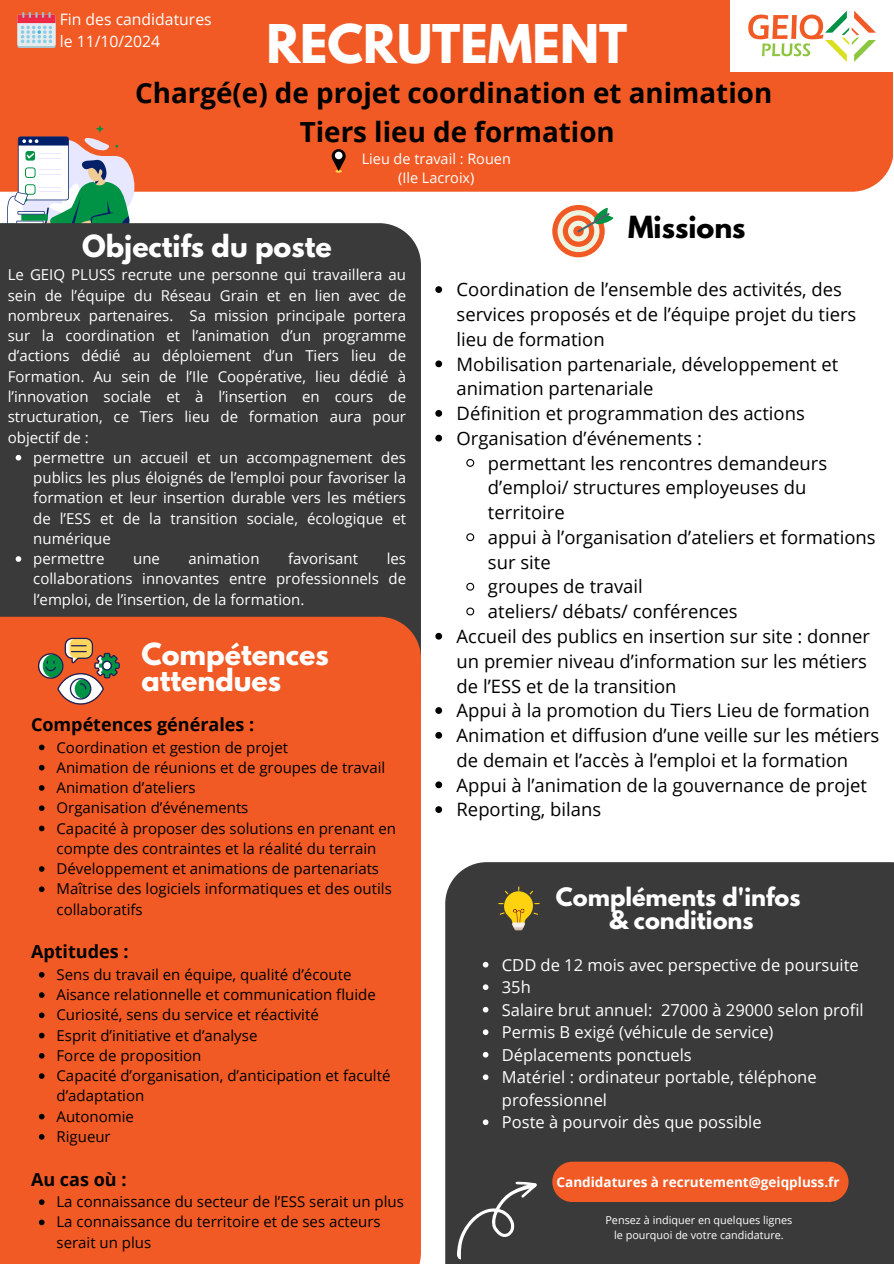
<style>
.page{position:relative;width:894px;height:1264px;background:#fff}
.page>*{position:absolute;margin:0;border:0;box-sizing:border-box;transform-origin:0 0}
.t1{font:700 47.25px "League Spartan";color:#fff}
.t2{font:700 27.75px/38.2px "Open Sans";color:#000;text-align:center}
.t3{font:700 27px/25.8px "League Spartan";color:#fff}
.t4{font:700 27px "League Spartan";color:#000}
.t5{font:700 22.5px/23.7px "League Spartan";color:#fff;text-align:center}
.t6{font:18.45px "Open Sans";color:#000}
.t7{font:700 18px "Open Sans";color:#000}
.t8{font:16.5px/22.5px "Open Sans";color:#fff}
.t9{font:15.75px/21.3px "Open Sans";color:#fff}
.t10{font:15px/20.2px "Open Sans";color:#fff;text-align:justify}
.t11{font:15px/20.2px "Open Sans";color:#000}
.t12{font:14.4px/19.8px "Open Sans";color:#fff;text-align:center}
.t13{font:700 13.5px "Open Sans";color:#fff}
.t14{font:10.8px "Open Sans";color:#fff}
</style>
<div class="page">
<div style="left:0;top:0;width:892px;height:192px;background:#f15a24"></div>
<svg style="left:7px;top:125px;width:134px;height:98px"></svg>
<div style="left:0;top:223px;width:421px;height:393px;background:#3a3a3a"></div>
<div style="left:0;top:616px;width:421px;height:647px;background:#f15a24"></div>
<svg style="left:552px;top:205px;width:62px;height:52px"></svg>
<svg style="left:38px;top:637px;width:82px;height:67px;background:#b97a53"></svg>
<svg style="left:435px;top:286px;width:7px;height:7px"></svg>
<svg style="left:435px;top:360px;width:7px;height:7px"></svg>
<svg style="left:435px;top:410px;width:7px;height:7px"></svg>
<svg style="left:435px;top:435px;width:7px;height:6px"></svg>
<svg style="left:466px;top:459px;width:9px;height:8px"></svg>
<svg style="left:466px;top:533px;width:9px;height:9px"></svg>
<svg style="left:466px;top:582px;width:9px;height:9px"></svg>
<svg style="left:466px;top:607px;width:9px;height:9px"></svg>
<svg style="left:435px;top:633px;width:7px;height:6px"></svg>
<svg style="left:435px;top:707px;width:7px;height:7px"></svg>
<svg style="left:435px;top:732px;width:7px;height:6px"></svg>
<svg style="left:435px;top:781px;width:7px;height:7px"></svg>
<svg style="left:435px;top:806px;width:7px;height:7px"></svg>
<div style="left:17px;top:16px;width:39px;height:32px;background:#aac7d4;border-radius:2px"></div>
<div style="left:17px;top:14px;width:39px;height:32px;background:#e6ecee;border-radius:2px"></div>
<svg style="left:17px;top:12px;width:39px;height:31px"></svg>
<svg style="left:331px;top:149px;width:14px;height:24px"></svg>
<div style="left:335px;top:152px;width:7px;height:7px;background:#fff;border-radius:50%"></div>
<div style="left:729px;top:0;width:164px;height:72px;background:#fff"></div>
<img style="left:748px;top:10px;width:127px;height:52px">
<svg style="left:16px;top:455px;width:5px;height:5px"></svg>
<svg style="left:16px;top:556px;width:5px;height:6px"></svg>
<svg style="left:39px;top:744px;width:5px;height:6px"></svg>
<svg style="left:39px;top:765px;width:5px;height:5px"></svg>
<svg style="left:39px;top:785px;width:5px;height:5px"></svg>
<svg style="left:39px;top:805px;width:5px;height:6px"></svg>
<svg style="left:39px;top:825px;width:5px;height:6px"></svg>
<svg style="left:39px;top:866px;width:5px;height:5px"></svg>
<svg style="left:39px;top:886px;width:5px;height:6px"></svg>
<svg style="left:39px;top:972px;width:5px;height:5px"></svg>
<svg style="left:39px;top:992px;width:5px;height:5px"></svg>
<svg style="left:39px;top:1012px;width:5px;height:6px"></svg>
<svg style="left:39px;top:1032px;width:5px;height:6px"></svg>
<svg style="left:39px;top:1053px;width:5px;height:5px"></svg>
<svg style="left:39px;top:1073px;width:5px;height:5px"></svg>
<svg style="left:39px;top:1113px;width:5px;height:6px"></svg>
<svg style="left:39px;top:1134px;width:5px;height:5px"></svg>
<svg style="left:39px;top:1199px;width:5px;height:5px"></svg>
<svg style="left:39px;top:1219px;width:5px;height:6px"></svg>
<div style="left:445px;top:862px;width:448px;height:401px;background:#3a3a3a"></div>
<div style="left:552px;top:1161px;width:296px;height:40px;background:#f15a24;border-radius:20px"></div>
<svg style="left:482px;top:961px;width:6px;height:6px"></svg>
<svg style="left:482px;top:984px;width:6px;height:6px"></svg>
<svg style="left:482px;top:1006px;width:6px;height:6px"></svg>
<svg style="left:482px;top:1029px;width:6px;height:6px"></svg>
<svg style="left:482px;top:1051px;width:6px;height:6px"></svg>
<svg style="left:482px;top:1074px;width:6px;height:6px"></svg>
<svg style="left:482px;top:1119px;width:6px;height:6px"></svg>
<svg style="left:498px;top:886px;width:41px;height:44px"></svg>
<svg style="left:445px;top:1174px;width:92px;height:86px"></svg>
<p class="t9" style="left:60px;top:9px;width:153px">Fin des candidatures le 11/10/2024</p>
<h5 class="t1" style="left:266px;top:20px;width:362px">RECRUTEMENT</h5>
<p class="t2" style="left:135px;top:73px;width:638px">Chargé(e) de projet coordination et animation<br>Tiers lieu de formation</p>
<p class="t3" style="left:82px;top:236px;width:251px">Objectifs du poste</p>
<h6 class="t12" style="left:361px;top:148px;width:150px">Lieu de travail : Rouen (Ile Lacroix)</h6>
<p class="t4" style="left:627px;top:214px;width:119px">Missions</p>
<p class="t10" style="left:8px;top:264px;width:400px">Le GEIQ PLUSS recrute une personne qui travaillera au sein de l’équipe du Réseau Grain et en lien avec de nombreux partenaires. Sa mission principale portera sur la coordination et l’animation d’un programme d’actions dédié au déploiement d’un Tiers lieu de Formation. Au sein de l’Ile Coopérative, lieu dédié à l’innovation sociale et à l’insertion en cours de structuration, ce Tiers lieu de formation aura pour objectif de :</p>
<h2 class="t10" style="left:33px;top:447px;width:374px">permettre un accueil et un accompagnement des publics les plus éloignés de l’emploi pour favoriser la formation et leur insertion durable vers les métiers de l’ESS et de la transition sociale, écologique et numérique</h2>
<p class="t10" style="left:33px;top:548px;width:73px">permettre</p>
<p class="t10" style="left:133px;top:548px;width:28px">une</p>
<p class="t10" style="left:188px;top:548px;width:72px">animation</p>
<p class="t10" style="left:288px;top:548px;width:71px">favorisant</p>
<p class="t10" style="left:33px;top:548px;width:374px;text-indent:353px">les collaborations innovantes entre professionnels de l’emploi, de l’insertion, de la formation.</p>
<p class="t3" style="left:141px;top:644px;width:189px">Compétences attendues</p>
<h2 class="t7" style="left:31px;top:712px;width:225px">Compétences générales :</h2>
<h2 class="t11" style="left:56px;top:736px;width:233px">Coordination et gestion de projet</h2>
<h6 class="t11" style="left:56px;top:756px;width:330px">Animation de réunions et de groupes de travail</h6>
<p class="t11" style="left:56px;top:777px;width:141px">Animation d’ateliers</p>
<p class="t11" style="left:56px;top:797px;width:193px">Organisation d’événements</p>
<p class="t11" style="left:56px;top:817px;width:341px">Capacité à proposer des solutions en prenant en compte des contraintes et la réalité du terrain</p>
<h4 class="t11" style="left:56px;top:858px;width:324px">Développement et animations de partenariats</h4>
<p class="t11" style="left:56px;top:878px;width:337px">Maîtrise des logiciels informatiques et des outils collaboratifs</p>
<p class="t7" style="left:31px;top:939px;width:99px">Aptitudes :</p>
<p class="t11" style="left:56px;top:963px;width:296px">Sens du travail en équipe, qualité d’écoute</p>
<p class="t11" style="left:56px;top:984px;width:321px">Aisance relationnelle et communication fluide</p>
<p class="t11" style="left:56px;top:1004px;width:264px">Curiosité, sens du service et réactivité</p>
<p class="t11" style="left:56px;top:1024px;width:202px">Esprit d’initiative et d’analyse</p>
<p class="t11" style="left:56px;top:1044px;width:146px">Force de proposition</p>
<h4 class="t11" style="left:56px;top:1065px;width:335px">Capacité d’organisation, d’anticipation et faculté d’adaptation</h4>
<p class="t11" style="left:56px;top:1105px;width:79px">Autonomie</p>
<p class="t11" style="left:56px;top:1125px;width:56px">Rigueur</p>
<p class="t7" style="left:31px;top:1166px;width:97px">Au cas où :</p>
<p class="t11" style="left:56px;top:1191px;width:349px">La connaissance du secteur de l’ESS serait un plus</p>
<p class="t11" style="left:56px;top:1211px;width:326px">La connaissance du territoire et de ses acteurs serait un plus</p>
<p class="t6" style="left:456px;top:276px;width:387px">Coordination de l’ensemble des activités, des</p>
<p class="t6" style="left:456px;top:301px;width:401px">services proposés et de l’équipe projet du tiers</p>
<p class="t6" style="left:456px;top:326px;width:150px">lieu de formation</p>
<p class="t6" style="left:456px;top:351px;width:383px">Mobilisation partenariale, développement et</p>
<p class="t6" style="left:456px;top:375px;width:198px">animation partenariale</p>
<p class="t6" style="left:456px;top:400px;width:349px">Définition et programmation des actions</p>
<p class="t6" style="left:456px;top:425px;width:247px">Organisation d’événements :</p>
<p class="t6" style="left:488px;top:450px;width:340px">permettant les rencontres demandeurs</p>
<p class="t6" style="left:488px;top:474px;width:320px">d’emploi/ structures employeuses du</p>
<p class="t6" style="left:488px;top:499px;width:78px">territoire</p>
<p class="t6" style="left:488px;top:524px;width:389px">appui à l’organisation d’ateliers et formations</p>
<p class="t6" style="left:488px;top:549px;width:64px">sur site</p>
<p class="t6" style="left:488px;top:573px;width:156px">groupes de travail</p>
<p class="t6" style="left:488px;top:598px;width:251px">ateliers/ débats/ conférences</p>
<p class="t6" style="left:456px;top:623px;width:415px">Accueil des publics en insertion sur site : donner</p>
<p class="t6" style="left:456px;top:648px;width:412px">un premier niveau d’information sur les métiers</p>
<p class="t6" style="left:456px;top:672px;width:221px">de l’ESS et de la transition</p>
<p class="t6" style="left:456px;top:697px;width:414px">Appui à la promotion du Tiers Lieu de formation</p>
<p class="t6" style="left:456px;top:722px;width:424px">Animation et diffusion d’une veille sur les métiers</p>
<p class="t6" style="left:456px;top:747px;width:393px">de demain et l’accès à l’emploi et la formation</p>
<p class="t6" style="left:456px;top:771px;width:412px">Appui à l’animation de la gouvernance de projet</p>
<p class="t6" style="left:456px;top:796px;width:146px">Reporting, bilans</p>
<p class="t5" style="left:556px;top:887px;width:246px">Compléments d'infos &amp; conditions</p>
<p class="t8" style="left:501px;top:953px;width:358px">CDD de 12 mois avec perspective de poursuite</p>
<h4 class="t8" style="left:501px;top:975px;width:30px">35h</h4>
<p class="t8" style="left:501px;top:998px;width:363px">Salaire brut annuel: 27000 à 29000 selon profil</p>
<p class="t8" style="left:501px;top:1020px;width:273px">Permis B exigé (véhicule de service)</p>
<h2 class="t8" style="left:501px;top:1043px;width:191px">Déplacements ponctuels</h2>
<h3 class="t8" style="left:501px;top:1065px;width:316px">Matériel : ordinateur portable, téléphone professionnel</h3>
<p class="t8" style="left:501px;top:1110px;width:261px">Poste à pourvoir dès que possible</p>
<p class="t13" style="left:556px;top:1172px;width:284px">Candidatures à recrutement@geiqpluss.fr</p>
<p class="t14" style="left:605px;top:1212px;width:188px">Pensez à indiquer en quelques lignes</p>
<p class="t14" style="left:614px;top:1227px;width:171px">le pourquoi de votre candidature.</p>
</div>
